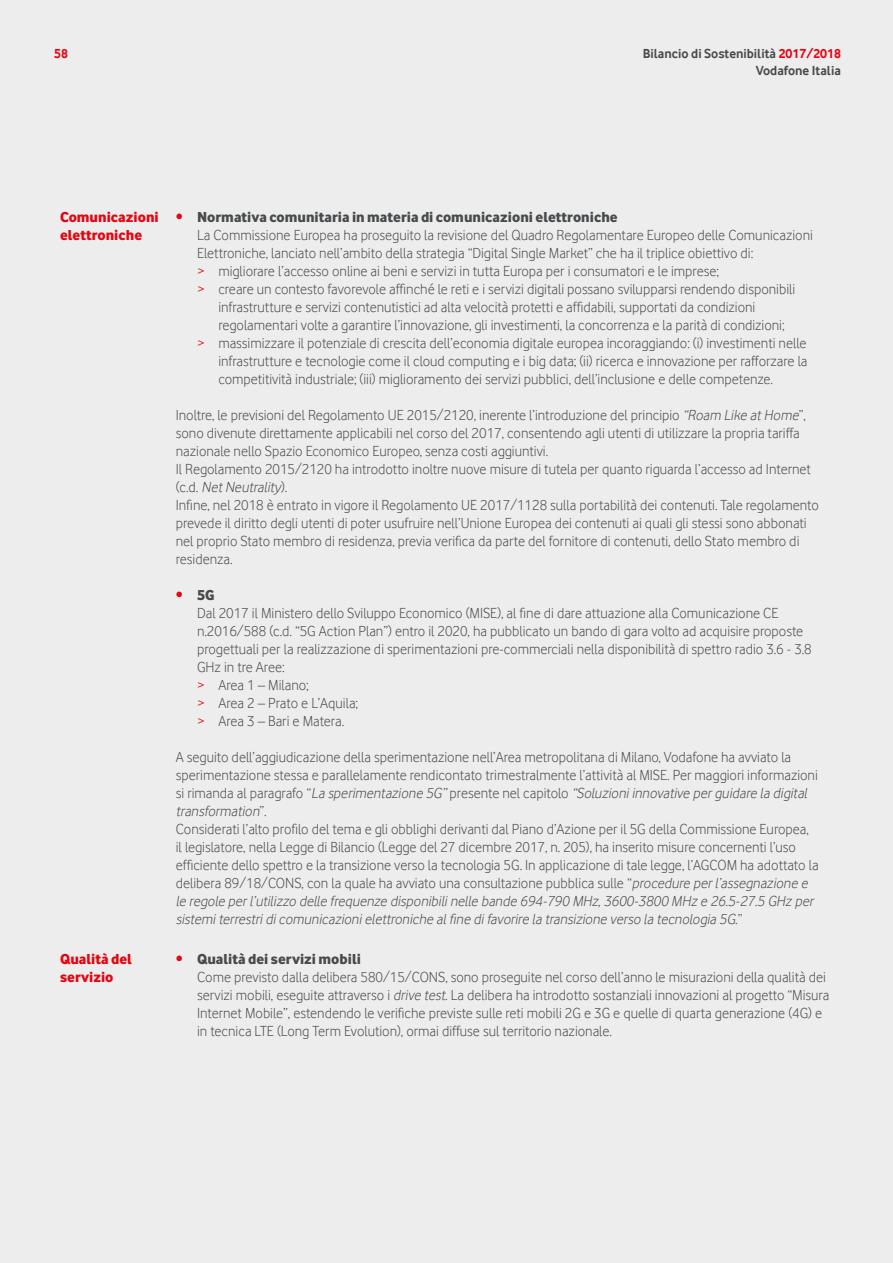
<style>
.page{position:relative;width:893px;height:1263px;background:#ededed}
.page>*{position:absolute;margin:0;border:0;box-sizing:border-box;transform-origin:0 0}
.t1{font:15px/18px "Vodafone Lt";color:#484b4d}
.t2{font:700 15px "Vodafone Lt";color:#484b4d}
.t3{font:700 15px/18px "Vodafone Lt";color:#e30613}
.t4{font:700 13.5px/16.2px "Vodafone Rg";color:#484b4d;text-align:right}
.t5{font:700 13.5px "Vodafone Rg";color:#e30613}
.s1{color:#e30613}
.s2{font-weight:400;color:#e30613}
.s3{font-style:italic}
.s4{font-weight:700}
</style>
<div class="page">
<p class="t5" style="left:54px;top:46px;width:15px">58</p>
<p class="t4" style="left:643px;top:46px;width:200px">Bilancio di Sostenibilità <span class="s1">2017/2018<br></span>Vodafone Italia</p>
<p class="t3" style="left:60px;top:207px;width:100px">Comunicazioni elettroniche</p>
<p class="t2" style="left:176px;top:207px;width:443px"><span class="s2">•</span> Normativa comunitaria in materia di comunicazioni elettroniche</p>
<p class="t1" style="left:197px;top:226px;width:617px">La Commissione Europea ha proseguito la revisione del Quadro Regolamentare Europeo delle Comunicazioni</p>
<p class="t1" style="left:197px;top:244px;width:558px">Elettroniche, lanciato nell’ambito della strategia “Digital Single Market” che ha il triplice obiettivo di:</p>
<p class="t1" style="left:197px;top:262px;width:523px"><span class="s1">&gt;</span> migliorare l’accesso online ai beni e servizi in tutta Europa per i consumatori e le imprese;</p>
<p class="t1" style="left:197px;top:280px;width:600px"><span class="s1">&gt;</span> creare un contesto favorevole affinché le reti e i servizi digitali possano svilupparsi rendendo disponibili</p>
<p class="t1" style="left:218px;top:298px;width:539px">infrastrutture e servizi contenutistici ad alta velocità protetti e affidabili, supportati da condizioni</p>
<p class="t1" style="left:218px;top:316px;width:568px">regolamentari volte a garantire l’innovazione, gli investimenti, la concorrenza e la parità di condizioni;</p>
<p class="t1" style="left:197px;top:334px;width:611px"><span class="s1">&gt;</span> massimizzare il potenziale di crescita dell’economia digitale europea incoraggiando: (i) investimenti nelle</p>
<p class="t1" style="left:218px;top:352px;width:591px">infrastrutture e tecnologie come il cloud computing e i big data; (ii) ricerca e innovazione per rafforzare la</p>
<p class="t1" style="left:218px;top:370px;width:556px">competitività industriale; (iii) miglioramento dei servizi pubblici, dell’inclusione e delle competenze.</p>
<p class="t1" style="left:176px;top:406px;width:644px">Inoltre, le previsioni del Regolamento UE 2015/2120, inerente l’introduzione del principio <span class="s3">“Roam Like atHome</span>”, sono divenute direttamente applicabili nel corso del 2017, consentendo agli utenti di utilizzare la propria tariffa nazionale nello Spazio Economico Europeo, senza costi aggiuntivi.<br>Il Regolamento 2015/2120 ha introdotto inoltre nuove misure di tutela per quanto riguarda l’accesso ad Internet<br>( c . d . <span class="s3">NetNeutrality</span>) .<br>Infine, nel 2018 è entrato in vigore il Regolamento UE 2017/1128 sulla portabilità dei contenuti. Tale regolamento prevede il diritto degli utenti di poter usufruire nell’Unione Europea dei contenuti ai quali gli stessi sono abbonati nel proprio Stato membro di residenza, previa verifica da parte del fornitore di contenuti, dello Stato membro di residenza.</p>
<p class="t1" style="left:197px;top:586px;width:616px;text-indent:-21px"><span class="s1">•</span> <span class="s4">5G<br></span>Dal 2017 il Ministero dello Sviluppo Economico (MISE), al fine di dare attuazione alla Comunicazione CE n.2016/588 (c.d. “5G Action Plan”) entro il 2020, ha pubblicato un bando di gara volto ad acquisire proposte progettuali per la realizzazione di sperimentazioni pre-commerciali nella disponibilità di spettro radio 3.6 - 3.8<br>GHz in tre Aree:<br><span class="s1">&gt;</span> Area 1 – Milano;<br><span class="s1">&gt;</span> Area 2 – Prato e L’Aquila;<br><span class="s1">&gt;</span> Area 3 – Bari e Matera.</p>
<p class="t1" style="left:176px;top:748px;width:644px">A seguito dell’aggiudicazione della sperimentazione nell’Area metropolitana di Milano, Vodafone ha avviato la sperimentazione stessa e parallelamente rendicontato trimestralmente l’attività al MISE. Per maggiori informazioni s i r i m a n d a a l p a ra g ra fo “ <span class="s3">La sperimentazione 5G”</span>p re s e n te n e l c a p i to lo <span class="s3">“Soluzioniinnovative perguidare la digital transformation</span>” .<br>Considerati l’alto profilo del tema e gli obblighi derivanti dal Piano d’Azione per il 5G della Commissione Europea, il legislatore, nella Legge di Bilancio (Legge del 27 dicembre 2017, n. 205), ha inserito misure concernenti l’uso efficiente dello spettro e la transizione verso la tecnologia 5G. In applicazione di tale legge, l’AGCOM ha adottato la delibera 89/18/CONS, con la quale ha avviato una consultazione pubblica sulle “<span class="s3">procedure perl’assegnazione e le regole perl’utilizzo delle frequenze disponibilinelle bande 694-790 MHz,3600-3800 MHz e 26.5-27.5 GHz per sistemiterrestridicomunicazionielettroniche alfine difavorire la transizione verso la tecnologia 5G.</span>”</p>
<p class="t3" style="left:60px;top:949px;width:73px">Qualità del servizio</p>
<p class="t1" style="left:197px;top:950px;width:634px;text-indent:-21px"><span class="s1">•</span> <span class="s4">Qualità dei servizi mobili<br></span>Come previsto dalla delibera 580/15/CONS, sono proseguite nel corso dell’anno le misurazioni della qualità dei servizi mobili, eseguite attraverso i <span class="s3">drive test</span>. La delibera ha introdotto sostanziali innovazioni al progetto “Misura Internet Mobile”, estendendo le verifiche previste sulle reti mobili 2G e 3G e quelle di quarta generazione (4G) e in tecnica LTE (Long Term Evolution), ormai diffuse sul territorio nazionale.</p>
</div>
